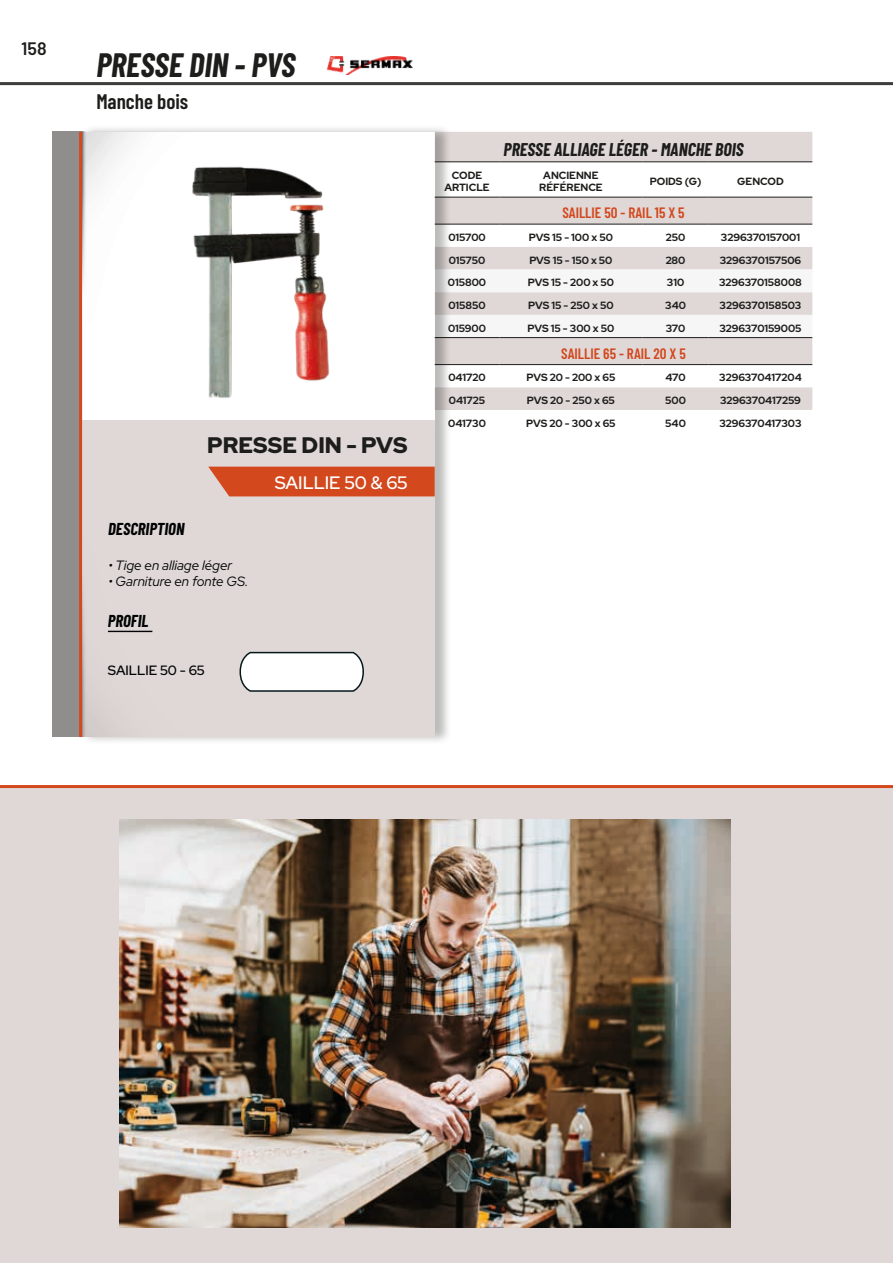
<style>
.page{position:relative;width:893px;height:1263px;background:#fff}
.page>*{position:absolute;margin:0;border:0;box-sizing:border-box;transform-origin:0 0}
.t1{font:italic 700 33px "Barlow Condensed";color:#1d1d1b}
.t2{font:900 22.5px "Red Hat Display";color:#1d1d1b}
.t3{font:600 21px "Barlow Condensed";color:#1d1d1b}
.t4{font:italic 700 18px "Barlow Condensed";color:#1d1d1b}
.t5{font:500 18px "Red Hat Display";color:#fff}
.t6{font:600 18px "Barlow";color:#1d1d1b}
.t7{font:italic 700 16.8px "Barlow Condensed";color:#020304}
.t8{font:600 15px "Barlow Condensed";color:#d2471e}
.t9{font:italic 13.5px "Red Hat Display";color:#020304}
.t10{font:500 13.5px "Red Hat Display";color:#020304}
.t11{font:700 10.5px/12.6px "Red Hat Display";color:#1d1d1b;text-align:center}
</style>
<div class="page">
<hr style="left:0;top:82px;width:893px;height:3px;background:#3d3d3c">
<div style="left:81px;top:124px;width:371px;height:621px;background:#1d1d1b;opacity:.3"></div>
<div style="left:81px;top:133px;width:354px;height:604px;background:#fff"></div>
<div style="left:82px;top:421px;width:353px;height:316px;background:#dfd8d6"></div>
<div style="left:52px;top:132px;width:30px;height:605px;background:#908e8d"></div>
<div style="left:208px;top:467px;width:227px;height:29px;background:#d4481e"></div>
<div style="left:435px;top:132px;width:377px;height:29px;background:#dfd8d6"></div>
<svg style="left:435px;top:162px;width:377px;height:271px;fill:#dfd8d6"></svg>
<svg style="left:435px;top:269px;width:377px;height:68px"></svg>
<hr style="left:435px;top:337px;width:64px;height:1px;background:#1d1d1b">
<hr style="left:499px;top:337px;width:143px;height:1px;background:#1d1d1b">
<hr style="left:642px;top:337px;width:67px;height:1px;background:#1d1d1b">
<hr style="left:709px;top:337px;width:103px;height:1px;background:#1d1d1b">
<hr style="left:435px;top:197px;width:64px;height:1px;background:#1d1d1b">
<hr style="left:499px;top:197px;width:143px;height:1px;background:#1d1d1b">
<hr style="left:642px;top:197px;width:67px;height:1px;background:#1d1d1b">
<hr style="left:709px;top:197px;width:103px;height:1px;background:#1d1d1b">
<hr style="left:435px;top:224px;width:64px;height:1px;background:#1d1d1b">
<hr style="left:499px;top:224px;width:143px;height:1px;background:#1d1d1b">
<hr style="left:642px;top:224px;width:67px;height:1px;background:#1d1d1b">
<hr style="left:709px;top:224px;width:103px;height:1px;background:#1d1d1b">
<hr style="left:435px;top:364px;width:64px;height:1px;background:#1d1d1b">
<hr style="left:499px;top:364px;width:143px;height:1px;background:#1d1d1b">
<hr style="left:642px;top:364px;width:67px;height:1px;background:#1d1d1b">
<hr style="left:709px;top:364px;width:103px;height:1px;background:#1d1d1b">
<hr style="left:435px;top:161px;width:64px;height:1px;background:#1d1d1b">
<hr style="left:499px;top:161px;width:143px;height:1px;background:#1d1d1b">
<hr style="left:642px;top:161px;width:67px;height:1px;background:#1d1d1b">
<hr style="left:709px;top:161px;width:103px;height:1px;background:#1d1d1b">
<svg style="left:239px;top:653px;width:125px;height:39px;background:#eceded"></svg>
<hr style="left:79px;top:132px;width:3px;height:605px;background:#d4481e">
<svg style="left:82px;top:132px;width:106px;height:605px"></svg>
<svg style="left:82px;top:132px;width:6px;height:163px"></svg>
<img style="left:155px;top:148px;width:175px;height:268px">
<div style="left:0;top:786px;width:893px;height:477px;background:#dfd8d6"></div>
<img style="left:120px;top:819px;width:610px;height:408px">
<hr style="left:0;top:785px;width:893px;height:3px;background:#d4481e">
<img style="left:327px;top:56px;width:85px;height:18px">
<h3 class="t6" style="left:21px;top:35px;width:27px">158</h3>
<h1 class="t1" style="left:96px;top:42px;width:201px">PRESSE DIN - PVS</h1>
<h3 class="t3" style="left:96px;top:86px;width:93px">Manche bois</h3>
<h2 class="t2" style="left:207px;top:430px;width:202px">PRESSE DIN - PVS</h2>
<h3 class="t7" style="left:108px;top:517px;width:78px">DESCRIPTION</h3>
<p class="t9" style="left:108px;top:556px;width:125px">• Tige en alliage léger</p>
<p class="t9" style="left:108px;top:572px;width:141px">• Garniture en fonte GS.</p>
<h3 class="t7" style="left:108px;top:609px;width:42px">PROFIL</h3>
<p class="t10" style="left:108px;top:661px;width:98px">SAILLIE 50 - 65</p>
<h3 class="t5" style="left:275px;top:471px;width:134px">SAILLIE 50 &amp; 65</h3>
<h3 class="t4" style="left:504px;top:137px;width:241px">PRESSE ALLIAGE LÉGER - MANCHE BOIS</h3>
<p class="t11" style="left:444px;top:168px;width:47px">CODE<br>ARTICLE</p>
<p class="t11" style="left:539px;top:168px;width:65px">ANCIENNE<br>RÉFÉRENCE</p>
<p class="t11" style="left:650px;top:175px;width:53px">POIDS (G)</p>
<p class="t11" style="left:737px;top:175px;width:48px">GENCOD</p>
<h3 class="t8" style="left:562px;top:202px;width:124px">SAILLIE 50 - RAIL 15 X 5</h3>
<p class="t11" style="left:448px;top:231px;width:39px">015700</p>
<p class="t11" style="left:529px;top:231px;width:86px">PVS 15 - 100 x 50</p>
<p class="t11" style="left:666px;top:231px;width:21px">250</p>
<p class="t11" style="left:721px;top:231px;width:81px">3296370157001</p>
<p class="t11" style="left:449px;top:253px;width:38px">015750</p>
<p class="t11" style="left:529px;top:253px;width:85px">PVS 15 - 150 x 50</p>
<p class="t11" style="left:666px;top:253px;width:21px">280</p>
<p class="t11" style="left:720px;top:253px;width:83px">3296370157506</p>
<p class="t11" style="left:448px;top:276px;width:40px">015800</p>
<p class="t11" style="left:528px;top:276px;width:88px">PVS 15 - 200 x 50</p>
<p class="t11" style="left:667px;top:276px;width:19px">310</p>
<p class="t11" style="left:719px;top:276px;width:84px">3296370158008</p>
<p class="t11" style="left:448px;top:299px;width:39px">015850</p>
<p class="t11" style="left:528px;top:299px;width:87px">PVS 15 - 250 x 50</p>
<p class="t11" style="left:665px;top:299px;width:22px">340</p>
<p class="t11" style="left:720px;top:299px;width:83px">3296370158503</p>
<p class="t11" style="left:448px;top:321px;width:39px">015900</p>
<p class="t11" style="left:527px;top:321px;width:88px">PVS 15 - 300 x 50</p>
<p class="t11" style="left:666px;top:321px;width:21px">370</p>
<p class="t11" style="left:719px;top:321px;width:84px">3296370159005</p>
<h3 class="t8" style="left:561px;top:342px;width:126px">SAILLIE 65 - RAIL 20 X 5</h3>
<p class="t11" style="left:448px;top:371px;width:39px">041720</p>
<p class="t11" style="left:526px;top:371px;width:90px">PVS 20 - 200 x 65</p>
<p class="t11" style="left:665px;top:371px;width:22px">470</p>
<p class="t11" style="left:719px;top:371px;width:84px">3296370417204</p>
<p class="t11" style="left:449px;top:394px;width:38px">041725</p>
<p class="t11" style="left:527px;top:394px;width:90px">PVS 20 - 250 x 65</p>
<p class="t11" style="left:665px;top:394px;width:22px">500</p>
<p class="t11" style="left:720px;top:394px;width:82px">3296370417259</p>
<p class="t11" style="left:448px;top:417px;width:39px">041730</p>
<p class="t11" style="left:526px;top:417px;width:91px">PVS 20 - 300 x 65</p>
<p class="t11" style="left:665px;top:417px;width:22px">540</p>
<p class="t11" style="left:719px;top:417px;width:84px">3296370417303</p>
</div>
